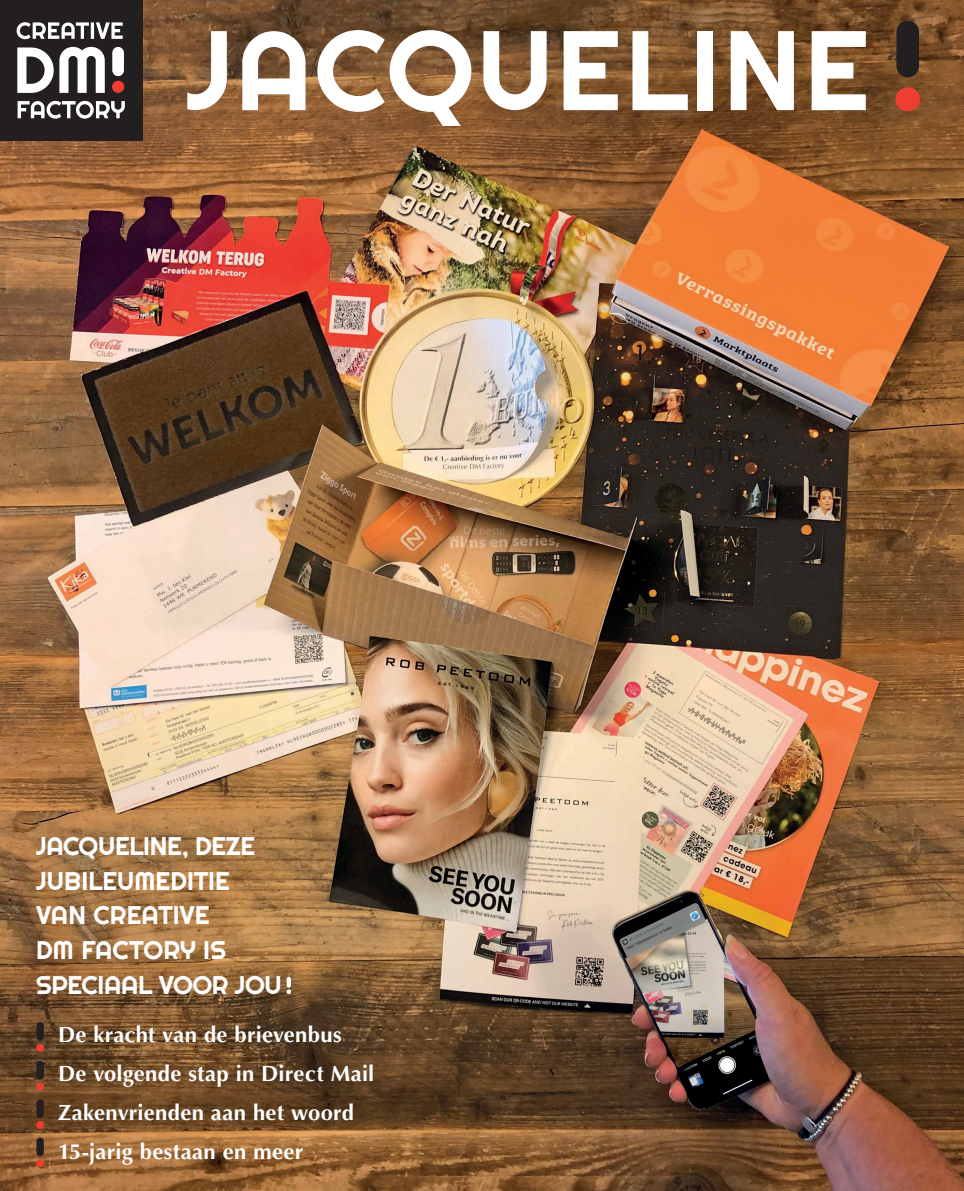
<style>
.page{position:relative;width:964px;height:1191px;background:#fff}
.page>*{position:absolute;margin:0;border:0;box-sizing:border-box;transform-origin:0 0}
.t1{font:112.8px "Righteous";letter-spacing:.025em;color:#fff}
.t2{font:25.5px/34.8px "Righteous";letter-spacing:-.01em;color:#fff}
.t3{font:700 22px/39px "Optima";letter-spacing:.015em;color:#fff}
</style>
<div class="page">
<img style="left:0;top:0;width:964px;height:1191px">
<div style="left:0;top:0;width:142px;height:141px;background:#231f20"></div>
<svg style="left:17px;top:47px;width:88px;height:46px"></svg>
<svg style="left:17px;top:22px;width:106px;height:17px"></svg>
<svg style="left:18px;top:101px;width:107px;height:18px"></svg>
<div style="left:112px;top:81px;width:12px;height:12px;background:#ee3e34;border-radius:50%"></div>
<div style="left:112px;top:47px;width:12px;height:29px;background:#fff;border-radius:6px"></div>
<div style="left:895px;top:87px;width:25px;height:24px;background:#ee3e34;border-radius:50%"></div>
<div style="left:896px;top:21px;width:23px;height:56px;background:#231f20;border-radius:11px"></div>
<svg style="left:286px;top:989px;width:5px;height:5px"></svg>
<hr style="left:287px;top:976px;width:4px;height:11px;background:#fff;border-radius:2px">
<div style="left:36px;top:1044px;width:8px;height:7px;background:#ee3e34;border-radius:50%"></div>
<div style="left:36px;top:1022px;width:8px;height:18px;background:#231f20;border-radius:4px"></div>
<div style="left:36px;top:1082px;width:8px;height:8px;background:#ee3e34;border-radius:50%"></div>
<div style="left:36px;top:1061px;width:8px;height:18px;background:#231f20;border-radius:4px"></div>
<div style="left:36px;top:1121px;width:8px;height:7px;background:#ee3e34;border-radius:50%"></div>
<div style="left:36px;top:1099px;width:8px;height:18px;background:#231f20;border-radius:4px"></div>
<div style="left:36px;top:1159px;width:8px;height:8px;background:#ee3e34;border-radius:50%"></div>
<div style="left:36px;top:1137px;width:8px;height:19px;background:#231f20;border-radius:4px"></div>
<h1 class="t1" style="left:186px;top:-1px;width:685px">JACQUELINE</h1>
<p class="t2" style="left:36px;top:828px;width:247px">JACQUELINE, DEZE<br>JUBILEUMEDITIE<br>VAN CREATIVE<br>DM FACTORY IS<br>SPECIAAL VOOR JOU</p>
<p class="t3" style="left:58px;top:1015px;width:318px">De kracht van de brievenbus<br>De volgende stap in Direct Mail<br>Zakenvrienden aan het woord<br>15-jarig bestaan en meer</p>
</div>
